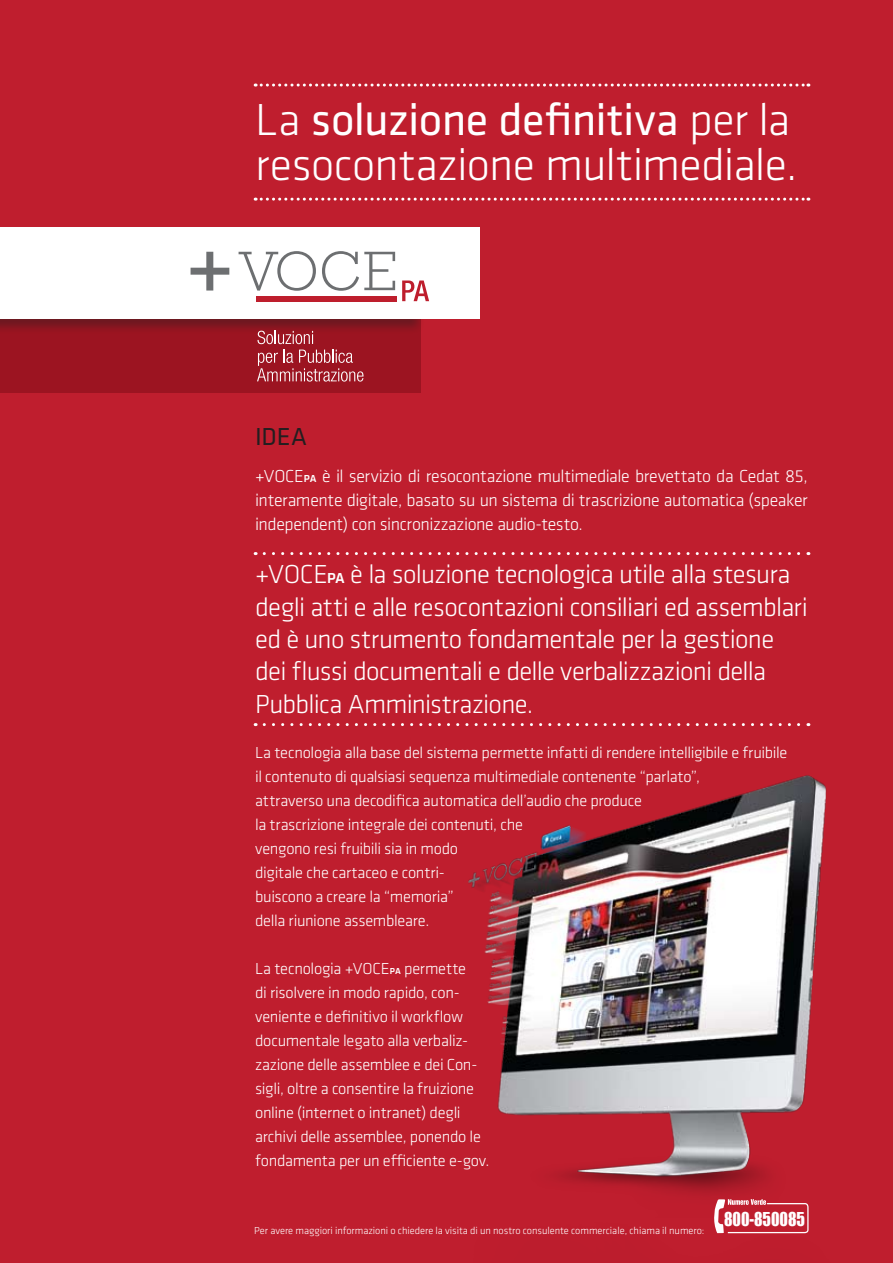
<style>
.page{position:relative;width:893px;height:1263px;background:#bf1e2e}
.page>*{position:absolute;margin:0;border:0;box-sizing:border-box;transform-origin:0 0}
.t1{font:300 46.5px/45px "Klavika";letter-spacing:-.015em;color:#fff}
.t2{font:300 27px/32.4px "Klavika";letter-spacing:-.025em;color:#fff}
.t3{font:25.5px "Klavika";color:#231f20}
.t4{font:300 18px/24px "Klavika";letter-spacing:-.025em;color:#fff;text-align:justify}
.t5{font:17.55px "Impact";color:#fff;scale:.9 1}
.t6{font:300 16.5px/24px "Klavika";letter-spacing:-.02em;color:#fff}
.t7{font:300 10.5px "Klavika";letter-spacing:-.005em;color:#fff}
.s1{font-weight:400}
.s2{font-weight:500;font-size:10.5px}
.s3{font-weight:500;font-size:15px}
.s4{font-weight:500;font-size:9px}
</style>
<div class="page">
<img style="left:253px;top:723px;width:574px;height:511px">
<div style="left:0;top:318px;width:421px;height:75px;background:#9c1421"></div>
<svg style="left:255px;top:84px;width:554px;height:3px"></svg>
<svg style="left:255px;top:198px;width:554px;height:3px"></svg>
<svg style="left:264px;top:552px;width:545px;height:3px"></svg>
<svg style="left:264px;top:723px;width:545px;height:3px"></svg>
<svg style="left:712px;top:1199px;width:97px;height:34px"></svg>
<div style="left:0;top:229px;width:425px;height:105px;background:#231f20;opacity:.4"></div>
<div style="left:0;top:228px;width:480px;height:91px;background:#fff"></div>
<svg style="left:191px;top:252px;width:38px;height:39px"></svg>
<svg style="left:239px;top:251px;width:77px;height:40px"></svg>
<svg style="left:322px;top:251px;width:73px;height:40px"></svg>
<svg style="left:402px;top:280px;width:27px;height:21px"></svg>
<div style="left:256px;top:297px;width:140px;height:5px;background:#be1e2d"></div>
<svg style="left:258px;top:331px;width:55px;height:13px"></svg>
<svg style="left:257px;top:350px;width:106px;height:32px"></svg>
<h1 class="t1" style="left:255px;top:98px;width:544px">La <span class="s1">soluzione definitiva</span> per la resocontazione multimediale.</h1>
<h3 class="t3" style="left:255px;top:423px;width:53px">IDEA</h3>
<p class="t4" style="left:255px;top:464px;width:554px">+VOCE<span class="s2">PA</span> è il servizio di resocontazione multimediale brevettato da Cedat 85, interamente digitale, basato su un sistema di trascrizione automatica (speaker independent) con sincronizzazione audio-testo.</p>
<p class="t2" style="left:255px;top:559px;width:554px">+VOCE<span class="s3">PA</span> è la soluzione tecnologica utile alla stesura degli atti e alle resocontazioni consiliari ed assemblari ed è uno strumento fondamentale per la gestione dei flussi documentali e delle verbalizzazioni della Pubblica Amministrazione.</p>
<p class="t6" style="left:255px;top:741px;width:534px">La tecnologia alla base del sistema permette infatti di rendere intelligibile e fruibile il contenuto di qualsiasi sequenza multimediale contenente “parlato”,<br>attraverso una decodifica automatica dell’audio che produce<br>la trascrizione integrale dei contenuti, che<br>vengono resi fruibili sia in modo<br>digitale che cartaceo e contri-<br>buiscono a creare la “memoria”<br>della riunione assembleare.</p>
<p class="t6" style="left:255px;top:957px;width:236px">La tecnologia +VOCE<span class="s4">PA</span> permette<br>di risolvere in modo rapido, con&shy;veniente e definitivo il workflow documentale legato alla verbaliz&shy;zazione delle assemblee e dei Con&shy;sigli, oltre a consentire la fruizione online (internet o intranet) degli archivi delle assemblee, ponendo le fondamenta per un efficiente e-gov.</p>
<p class="t7" style="left:254px;top:1224px;width:452px">Per avere maggiori informazioni o chiedere la visita di un nostro consulente commerciale, chiama il numero:</p>
<p class="t5" style="left:724px;top:1205px;width:92px">800-850085</p>
</div>
